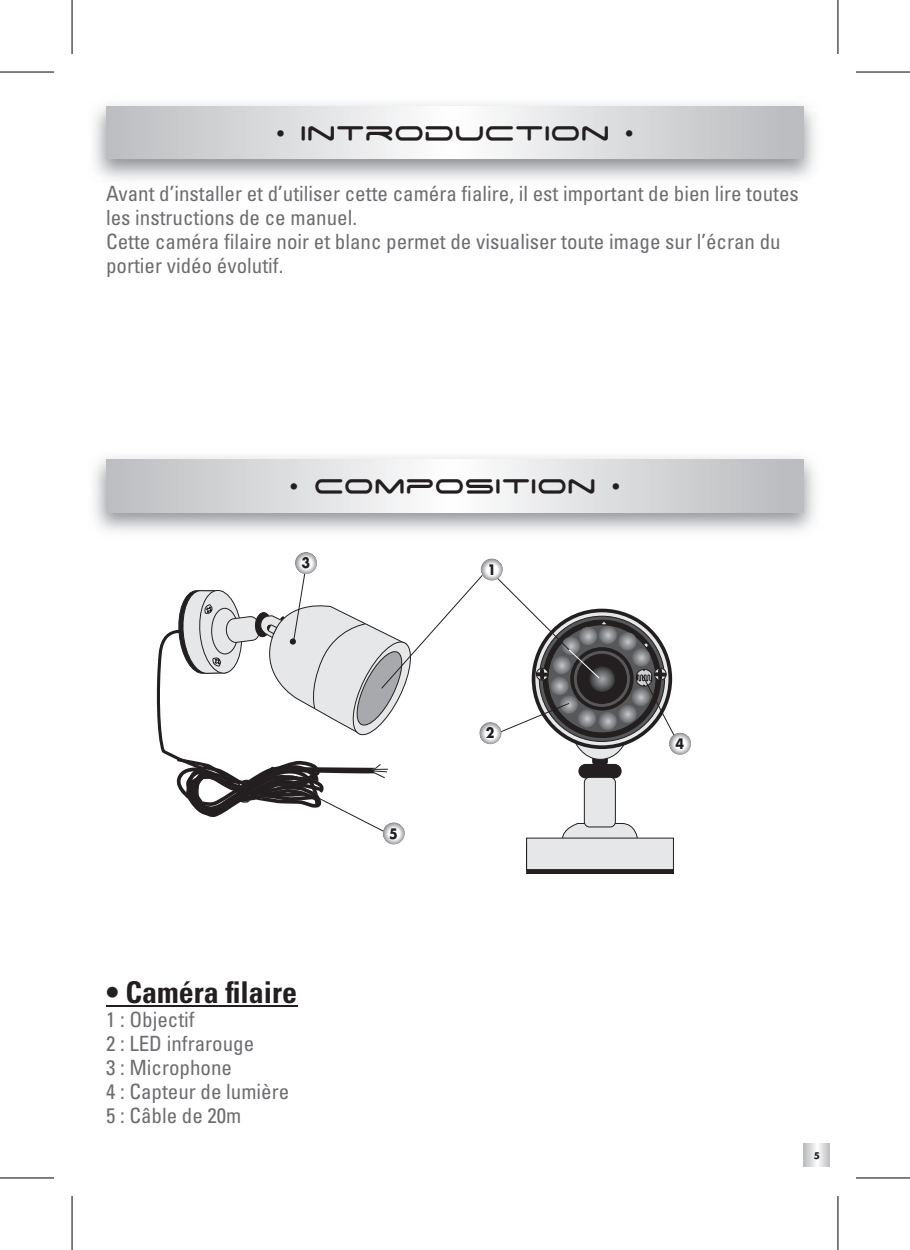
<style>
.page{position:relative;width:910px;height:1250px;background:#fff}
.page>*{position:absolute;margin:0;border:0;box-sizing:border-box;transform-origin:0 0}
.t1{font:33px "Space Age";color:#231f20}
.t2{font:700 condensed 30px "Univers";color:#231f20}
.t3{font:condensed 21px/24px "Univers";color:#6c6d70}
.t4{font:700 14.1px "Futura";color:#231f20;scale:.9 1}
.t5{font:700 9px "Futura";color:#231f20}
</style>
<div class="page">
<svg style="left:106px;top:106px;width:697px;height:53px"></svg>
<svg style="left:803px;top:1143px;width:26px;height:24px"></svg>
<svg style="left:106px;top:459px;width:697px;height:53px"></svg>
<hr style="left:106px;top:1005px;width:191px;height:2px;background:#231f20">
<div style="left:526px;top:843px;width:147px;height:30px;background:#231f20"></div>
<div style="left:592px;top:750px;width:15px;height:18px;background:#231f20;border-radius:7px"></div>
<div style="left:592px;top:749px;width:15px;height:20px;border:1px solid #231f20;border-radius:7px"></div>
<div style="left:579px;top:764px;width:42px;height:14px;background:#231f20;border-radius:7px"></div>
<div style="left:578px;top:764px;width:43px;height:14px;border:1px solid #231f20;border-radius:7px"></div>
<svg style="left:562px;top:822px;width:76px;height:15px"></svg>
<div style="left:526px;top:838px;width:147px;height:31px;background:#e6e7e9"></div>
<div style="left:526px;top:837px;width:147px;height:33px;border:1px solid #231f20"></div>
<svg style="left:533px;top:610px;width:137px;height:137px"></svg>
<svg style="left:539px;top:616px;width:125px;height:125px"></svg>
<div style="left:543px;top:620px;width:117px;height:117px;background:#231f20;border-radius:50%"></div>
<svg style="left:644px;top:643px;width:4px;height:4px"></svg>
<svg style="left:547px;top:625px;width:109px;height:108px"></svg>
<svg style="left:632px;top:648px;width:18px;height:18px"></svg>
<svg style="left:618px;top:632px;width:18px;height:18px"></svg>
<svg style="left:598px;top:625px;width:18px;height:19px"></svg>
<svg style="left:550px;top:676px;width:18px;height:19px"></svg>
<svg style="left:559px;top:695px;width:19px;height:18px"></svg>
<svg style="left:618px;top:704px;width:18px;height:19px"></svg>
<svg style="left:631px;top:687px;width:18px;height:19px"></svg>
<svg style="left:572px;top:649px;width:59px;height:59px"></svg>
<div style="left:570px;top:647px;width:63px;height:63px;border:4px solid #231f20;border-radius:50%"></div>
<div style="left:577px;top:654px;width:49px;height:49px;background:#231f20;border-radius:50%"></div>
<div style="left:576px;top:654px;width:51px;height:50px;border:1px solid #231f20;border-radius:50%"></div>
<svg style="left:588px;top:665px;width:27px;height:27px"></svg>
<div style="left:587px;top:664px;width:29px;height:29px;border:1px solid #231f20;border-radius:50%"></div>
<div style="left:535px;top:668px;width:13px;height:12px;border:1px solid #231f20;border-radius:50%"></div>
<div style="left:584px;top:777px;width:31px;height:50px;background:#e6e7e9;border-radius:5px"></div>
<div style="left:583px;top:777px;width:32px;height:50px;border:1px solid #231f20;border-radius:5px"></div>
<svg style="left:635px;top:668px;width:39px;height:73px"></svg>
<svg style="left:668px;top:732px;width:22px;height:22px"></svg>
<svg style="left:382px;top:822px;width:22px;height:22px"></svg>
<svg style="left:489px;top:703px;width:137px;height:57px"></svg>
<svg style="left:479px;top:722px;width:22px;height:22px"></svg>
<svg style="left:295px;top:552px;width:22px;height:22px"></svg>
<svg style="left:157px;top:565px;width:325px;height:272px"></svg>
<svg style="left:491px;top:572px;width:115px;height:106px"></svg>
<svg style="left:480px;top:558px;width:22px;height:22px"></svg>
<hr style="left:71px;top:0;width:2px;height:54px;background:#000">
<hr style="left:0;top:71px;width:54px;height:2px;background:#000">
<hr style="left:837px;top:0;width:1px;height:54px;background:#000">
<hr style="left:855px;top:71px;width:54px;height:2px;background:#000">
<hr style="left:71px;top:1196px;width:2px;height:54px;background:#000">
<hr style="left:0;top:1177px;width:54px;height:1px;background:#000">
<hr style="left:837px;top:1196px;width:1px;height:54px;background:#000">
<hr style="left:855px;top:1177px;width:54px;height:1px;background:#000">
<h1 class="t1" style="left:276px;top:118px;width:360px">• introduction •</h1>
<p class="t3" style="left:106px;top:181px;width:694px">Avant d’installer et d’utiliser cette caméra fialire, il est important de bien lire toutes les instructions de ce manuel.<br>Cette caméra filaire noir et blanc permet de visualiser toute image sur l’écran du portier vidéo évolutif.</p>
<h1 class="t1" style="left:289px;top:472px;width:333px">• composition •</h1>
<p class="t4" style="left:301px;top:553px;width:11px">3</p>
<p class="t4" style="left:487px;top:559px;width:11px">1</p>
<h2 class="t2" style="left:106px;top:974px;width:192px">• Caméra filaire</h2>
<p class="t3" style="left:106px;top:1007px;width:185px">1 : Objectif<br>2 : LED infrarouge<br>3 : Microphone<br>4 : Capteur de lumière<br>5 : Câble de 20m</p>
<p class="t4" style="left:389px;top:823px;width:11px">5</p>
<p class="t4" style="left:486px;top:723px;width:11px">2</p>
<p class="t4" style="left:675px;top:733px;width:11px">4</p>
<p class="t5" style="left:813px;top:1149px;width:8px">5</p>
</div>
